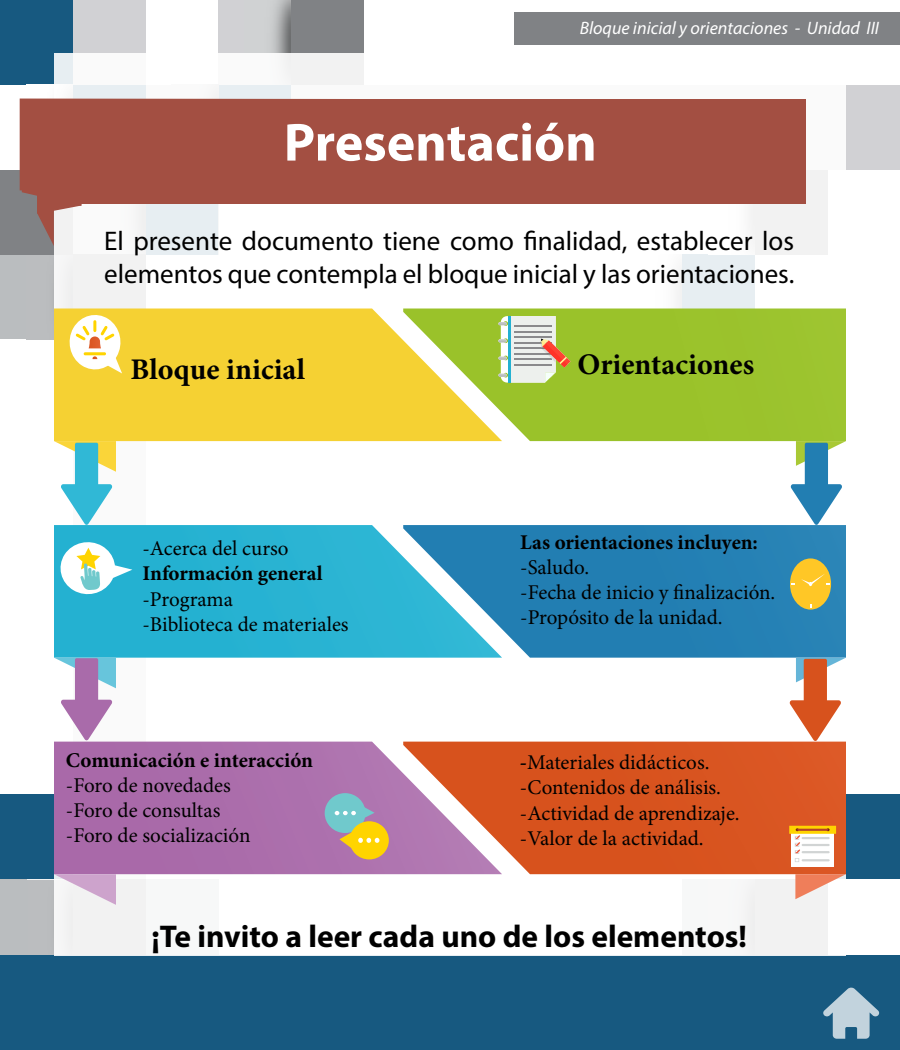
<style>
.page{position:relative;width:900px;height:1050px;background:#fff}
.page>*{position:absolute;margin:0;border:0;box-sizing:border-box;transform-origin:0 0}
.t1{font:700 54px "Myriad Pro";color:#fff}
.t2{font:700 31.5px "Myriad Pro";color:#000}
.t3{font:700 30px "Minion Pro";color:#000}
.t4{font:27px/32.4px "Myriad Pro";color:#000}
.t5{font:21px/25.2px "Minion Pro";color:#000}
.t6{font:700 21px "Minion Pro";color:#000}
.t7{font:italic 18px "Myriad Pro";color:#fff}
.s1{font-weight:700}
</style>
<div class="page">
<div style="left:0;top:794px;width:73px;height:85px;background:#175980"></div>
<div style="left:73px;top:85px;width:827px;height:85px;background:#d1d1d4"></div>
<div style="left:0;top:879px;width:218px;height:85px;background:#babdbf"></div>
<div style="left:0;top:254px;width:146px;height:85px;background:#babdbf"></div>
<div style="left:73px;top:0;width:73px;height:957px;background:#d1d1d4"></div>
<svg style="left:218px;top:0;width:73px;height:170px;background:#c4c6c7"></svg>
<div style="left:0;top:0;width:73px;height:85px;background:#175980"></div>
<img style="left:27px;top:955px;width:27px;height:1px">
<div style="left:0;top:170px;width:73px;height:84px;background:#808285"></div>
<div style="left:291px;top:0;width:73px;height:85px;background:#808285"></div>
<div style="left:828px;top:794px;width:72px;height:85px;background:#175980"></div>
<div style="left:0;top:956px;width:900px;height:94px;background:#175980"></div>
<div style="left:514px;top:13px;width:386px;height:32px;background:#808285"></div>
<div style="left:54px;top:53px;width:792px;height:903px;background:#fff"></div>
<svg style="left:21px;top:191px;width:61px;height:55px"></svg>
<svg style="left:19px;top:98px;width:322px;height:93px;background:#ad6459"></svg>
<div style="left:40px;top:99px;width:766px;height:105px;background:#a34f42"></div>
<div style="left:54px;top:309px;width:349px;height:132px;background:#f5d133"></div>
<svg style="left:403px;top:309px;width:443px;height:132px;background:#a9c738"></svg>
<div style="left:54px;top:525px;width:349px;height:133px;background:#26b2d2"></div>
<svg style="left:403px;top:525px;width:443px;height:133px;background:#318bba"></svg>
<svg style="left:54px;top:742px;width:349px;height:132px;background:#ab6fac"></svg>
<svg style="left:54px;top:874px;width:62px;height:31px"></svg>
<svg style="left:403px;top:742px;width:443px;height:132px;background:#d76039"></svg>
<svg style="left:795px;top:874px;width:51px;height:25px"></svg>
<div style="left:325px;top:793px;width:41px;height:40px;background:#70c9cc;border-radius:50%"></div>
<svg style="left:335px;top:807px;width:54px;height:52px"></svg>
<svg style="left:57px;top:539px;width:75px;height:59px"></svg>
<svg style="left:498px;top:316px;width:73px;height:67px;background:#c7cda8"></svg>
<svg style="left:54px;top:441px;width:62px;height:84px"></svg>
<svg style="left:55px;top:658px;width:61px;height:82px"></svg>
<svg style="left:791px;top:441px;width:55px;height:84px"></svg>
<svg style="left:790px;top:658px;width:55px;height:83px"></svg>
<div style="left:790px;top:558px;width:41px;height:52px;background:#ffc726;border-radius:50%"></div>
<svg style="left:801px;top:574px;width:29px;height:12px"></svg>
<div style="left:792px;top:828px;width:42px;height:38px;background:#fff"></div>
<svg style="left:789px;top:826px;width:47px;height:8px"></svg>
<hr style="left:797px;top:829px;width:31px;height:2px;background:#b3422b">
<hr style="left:802px;top:837px;width:28px;height:2px;background:#d1d4d4">
<hr style="left:802px;top:844px;width:28px;height:2px;background:#d1d4d4">
<hr style="left:802px;top:851px;width:28px;height:2px;background:#d1d4d4">
<hr style="left:802px;top:859px;width:28px;height:2px;background:#d1d4d4">
<svg style="left:795px;top:828px;width:5px;height:34px"></svg>
<svg style="left:66px;top:311px;width:58px;height:63px"></svg>
<svg style="left:823px;top:987px;width:57px;height:52px"></svg>
<p class="t7" style="left:580px;top:17px;width:301px">Bloque inicial y orientaciones - Unidad III</p>
<h1 class="t1" style="left:284px;top:107px;width:315px">Presentación</h1>
<p class="t4" style="left:104px;top:225px;width:692px">El presente documento tiene como finalidad, establecer los elementos que contempla el bloque inicial y las orientaciones.</p>
<h3 class="t3" style="left:130px;top:348px;width:176px">Bloque inicial</h3>
<h3 class="t3" style="left:578px;top:343px;width:178px">Orientaciones</h3>
<p class="t5" style="left:142px;top:536px;width:148px">-Acerca del curso</p>
<p class="t6" style="left:142px;top:559px;width:182px">Información general</p>
<p class="t5" style="left:142px;top:586px;width:208px">-Programa<br>-Biblioteca de materiales</p>
<p class="t6" style="left:66px;top:745px;width:249px">Comunicación e interacción</p>
<p class="t5" style="left:66px;top:773px;width:186px">-Foro de novedades -Foro de consultas -Foro de socialización</p>
<p class="t6" style="left:520px;top:527px;width:239px">Las orientaciones incluyen:</p>
<p class="t5" style="left:520px;top:555px;width:257px">-Saludo.<br>-Fecha de inicio y finalización. -Propósito de la unidad.</p>
<p class="t5" style="left:520px;top:750px;width:221px"><span class="s1">-</span>Materiales didácticos. -Contenidos de análisis. -Actividad de aprendizaje. -Valor de la actividad.</p>
<h2 class="t2" style="left:151px;top:916px;width:597px">¡Te invito a leer cada uno de los elementos!</h2>
</div>
